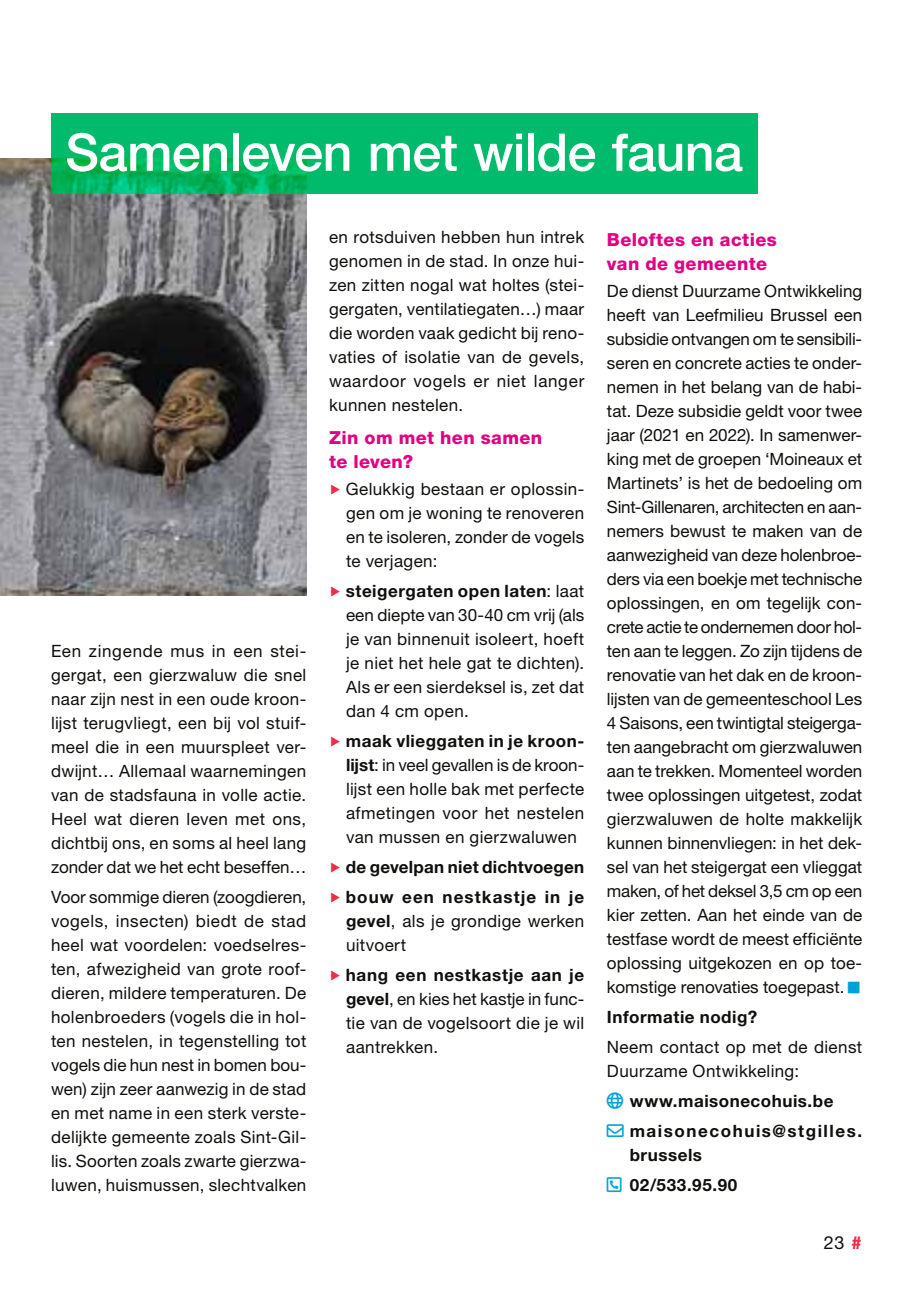
<style>
.page{position:relative;width:919px;height:1299px;background:#fff}
.page>*{position:absolute;margin:0;border:0;box-sizing:border-box;transform-origin:0 0}
.t1{font:500 52px "Helvetica Neue LT Pro";letter-spacing:-.015em;color:#fff}
.t2{font:800 18px/24px "Helvetica Neue LT Pro";letter-spacing:.025em;color:#e10085}
.t3{font:18px "Helvetica Neue LT Pro";color:#0f0f0d}
.t4{font:17px/24px "Helvetica Neue LT Pro";letter-spacing:.02em;color:#0f0f0d;text-align:justify}
.t5{font:700 17px/30px "Helvetica Neue LT Pro";letter-spacing:.03em;color:#0f0f0d}
.t6{font:700 17px/24px "Helvetica Neue LT Pro";letter-spacing:.09em;color:#0f0f0d}
.s1{color:#ed2e49}
.s2{font-weight:700}
.s3{color:#00a2d9}
.s4{font-weight:800;color:#ed2e49}
</style>
<div class="page">
<img style="left:0;top:159px;width:306px;height:436px">
<div style="left:51px;top:113px;width:706px;height:81px;background:#00bb6c"></div>
<h1 class="t1" style="left:65px;top:121px;width:679px">Samenleven met wilde fauna</h1>
<p class="t4" style="left:51px;top:638px;width:257px;text-align:left">Een zingende mus in een stei&shy;gergat, een gierzwaluw die snel naar zijn nest in een oude kroon&shy;lijst terugvliegt, een bij vol stuif&shy;meel die in een muurspleet ver&shy;dwijnt… Allemaal waarnemingen van de stadsfauna in volle actie.<br>Heel wat dieren leven met ons, dichtbij ons, en soms al heel lang zonder dat we het echt beseffen…</p>
<p class="t4" style="left:51px;top:884px;width:257px">Voor sommige dieren (zoogdieren, vogels, insecten) biedt de stad heel wat voordelen: voedselres&shy;ten, afwezigheid van grote roof&shy;dieren, mildere temperaturen. De holenbroeders (vogels die in hol&shy;ten nestelen, in tegenstelling tot vogels die hun nest in bomen bou&shy;wen) zijn zeer aanwezig in de stad en met name in een sterk verste&shy;delijkte gemeente zoals Sint-Gil&shy;lis. Soorten zoals zwarte gierzwa&shy;luwen, huismussen, slechtvalken</p>
<p class="t4" style="left:329px;top:225px;width:257px">en rotsduiven hebben hun intrek genomen in de stad. In onze hui&shy;zen zitten nogal wat holtes (stei&shy;gergaten, ventilatiegaten…) maar die worden vaak gedicht bij reno&shy;vaties of isolatie van de gevels, waardoor vogels er niet langer kunnen nestelen.</p>
<p class="t2" style="left:329px;top:425px;width:215px">Zin om met hen samen te leven?</p>
<p class="t4" style="left:346px;top:476px;width:240px;text-indent:-17px"><span class="s1">▶</span> Gelukkig bestaan er oplossin&shy;gen om je woning te renoveren en te isoleren, zonder de vogels te verjagen:</p>
<p class="t4" style="left:346px;top:578px;width:240px;text-align:left;text-indent:-17px"><span class="s1">▶</span> <span class="s2">steigergaten open laten</span>: laat een diepte van 30-40 cm vrij (als je van binnenuit isoleert, hoeft je niet het hele gat te dichten).<br>Als er een sierdeksel is, zet dat dan 4 cm open.</p>
<p class="t4" style="left:346px;top:728px;width:240px;text-indent:-17px"><span class="s1">▶</span> <span class="s2">maak vlieggaten in je kroon&shy;lijst</span>: in veel gevallen is de kroon&shy;lijst een holle bak met perfecte afmetingen voor het nestelen van mussen en gierzwaluwen</p>
<p class="t5" style="left:329px;top:851px;width:257px"><span class="s1">▶</span> de gevelpan niet dichtvoegen <span class="s1">▶</span> bouw een nestkastje in je</p>
<p class="t4" style="left:346px;top:908px;width:240px"><span class="s2">gevel</span>, als je grondige werken uitvoert</p>
<p class="t4" style="left:346px;top:962px;width:240px;text-indent:-17px"><span class="s1">▶</span> <span class="s2">hang een nestkastje aan je gevel</span>, en kies het kastje in func&shy;tie van de vogelsoort die je wil aantrekken.</p>
<p class="t2" style="left:607px;top:227px;width:171px">Beloftes en acties van de gemeente</p>
<p class="t4" style="left:607px;top:278px;width:257px">De dienst Duurzame Ontwikkeling heeft van Leefmilieu Brussel een subsidie ontvangen om te sensibili&shy;seren en concrete acties te onder&shy;nemen in het belang van de habi&shy;tat. Deze subsidie geldt voor twee jaar (2021 en 2022). In samenwer&shy;king met de groepen ‘Moineaux et Martinets’ is het de bedoeling om Sint-Gillenaren, architecten en aan&shy;nemers bewust te maken van de aanwezigheid van deze holenbroe&shy;ders via een boekje met technische oplossingen, en om tegelijk con&shy;crete actie te ondernemen door hol&shy;ten aan te leggen. Zo zijn tijdens de renovatie van het dak en de kroon&shy;lijsten van de gemeenteschool Les 4 Saisons, een twintigtal steigerga&shy;ten aangebracht om gierzwaluwen aan te trekken. Momenteel worden twee oplossingen uitgetest, zodat gierzwaluwen de holte makkelijk kunnen binnenvliegen: in het dek&shy;sel van het steigergat een vlieggat maken, of het deksel 3,5 cm op een kier zetten. Aan het einde van de testfase wordt de meest efficiënte oplossing uitgekozen en op toe&shy;komstige renovaties toegepast. <span class="s3">◼</span></p>
<p class="t5" style="left:607px;top:1001px;width:152px">Informatie nodig?</p>
<p class="t4" style="left:607px;top:1034px;width:257px">Neem contact op met de dienst<br>Duurzame Ontwikkeling:</p>
<p class="t5" style="left:629px;top:1085px;width:205px">www.maisonecohuis.be</p>
<p class="t6" style="left:629px;top:1118px;width:234px;text-indent:-23px"><span class="s3">→</span> maisonecohuis@stgilles. brussels</p>
<p class="t5" style="left:629px;top:1169px;width:109px">02/533.95.90</p>
<p class="t3" style="left:823px;top:1232px;width:40px">23 <span class="s4">#</span></p>
</div>
